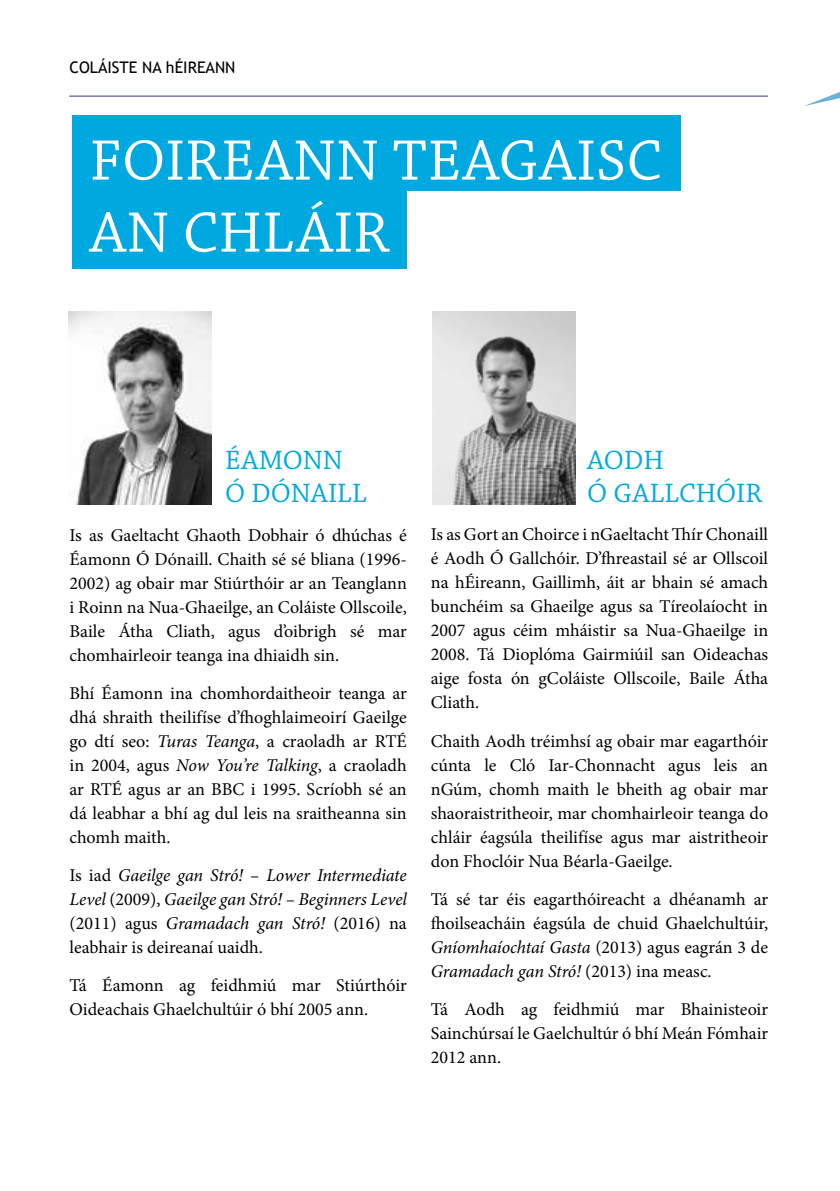
<style>
.page{position:relative;width:840px;height:1191px;background:#fff}
.page>*{position:absolute;margin:0;border:0;box-sizing:border-box;transform-origin:0 0}
.t1{font:60px/72px "Chaparral Pro";letter-spacing:.01em;color:#fff}
.t2{font:28px/33.6px "Chaparral Pro";color:#00a8e0}
.t3{font:18px/24px "Minion Pro";letter-spacing:-.005em;color:#000;text-align:justify}
.t4{font:italic 18px/24px "Minion Pro";letter-spacing:-.005em;color:#000;text-align:justify}
.t5{font:16px "Trebuchet MS";color:#000}
.s1{font-style:italic}
.s2{font-style:normal}
</style>
<div class="page">
<hr style="left:69px;top:96px;width:698px;height:1px;background:#25408f">
<div style="left:72px;top:191px;width:334px;height:77px;background:#00a8e0"></div>
<div style="left:72px;top:115px;width:608px;height:76px;background:#00a8e0"></div>
<img style="left:68px;top:312px;width:143px;height:193px">
<img style="left:432px;top:311px;width:143px;height:193px">
<svg style="left:804px;top:92px;width:35px;height:14px"></svg>
<p class="t5" style="left:69px;top:58px;width:167px">COLÁISTE NA hÉIREANN</p>
<h1 class="t1" style="left:90px;top:127px;width:573px">FOIREANN TEAGAISC<br>AN CHLÁIR</h1>
<h2 class="t2" style="left:225px;top:444px;width:143px">ÉAMONN<br>Ó DÓNAILL</h2>
<h2 class="t2" style="left:587px;top:444px;width:176px">AODH<br>Ó GALLCHÓIR</h2>
<p class="t3" style="left:69px;top:523px;width:338px">Is as Gaeltacht Ghaoth Dobhair ó dhúchas é Éamonn Ó Dónaill. Chaith sé sé bliana (1996- 2002) ag obair mar Stiúrthóir ar an Teanglann i Roinn na Nua-Ghaeilge, an Coláiste Ollscoile, Baile Átha Cliath, agus d’oibrigh sé mar chomhairleoir teanga ina dhiaidh sin.</p>
<p class="t3" style="left:69px;top:681px;width:338px">Bhí Éamonn ina chomhordaitheoir teanga ar dhá shraith theilifíse d’fhoghlaimeoirí Gaeilge go dtí seo: <span class="s1">Turas Teanga</span>, a craoladh ar RTÉ in 2004, agus <span class="s1">Now You’re Talking</span>, a craoladh ar RTÉ agus ar an BBC i 1995. Scríobh sé an dá leabhar a bhí ag dul leis na sraitheanna sin chomh maith.</p>
<p class="t4" style="left:69px;top:863px;width:338px"><span class="s2">Is iad</span> Gaeilge gan Stró! – Lower Intermediate Level <span class="s2">(2009),</span> Gaeilge gan Stró! – Beginners Level <span class="s2">(2011) agus</span> Gramadach gan Stró! <span class="s2">(2016) na leabhair is deireanaí uaidh.</span></p>
<p class="t3" style="left:69px;top:973px;width:338px">Tá Éamonn ag feidhmiú mar Stiúrthóir<br>Oideachais Ghaelchultúir ó bhí 2005 ann.</p>
<p class="t3" style="left:430px;top:523px;width:338px">Is as Gort an Choirce i nGaeltacht Thír Chonaill é Aodh Ó Gallchóir. D’fhreastail sé ar Ollscoil na hÉireann, Gaillimh, áit ar bhain sé amach bunchéim sa Ghaeilge agus sa Tíreolaíocht in 2007 agus céim mháistir sa Nua-Ghaeilge in 2008. Tá Dioplóma Gairmiúil san Oideachas aige fosta ón gColáiste Ollscoile, Baile Átha Cliath.</p>
<p class="t3" style="left:430px;top:729px;width:338px">Chaith Aodh tréimhsí ag obair mar eagarthóir cúnta le Cló Iar-Chonnacht agus leis an nGúm, chomh maith le bheith ag obair mar shaoraistritheoir, mar chomhairleoir teanga do chláir éagsúla theilifíse agus mar aistritheoir don Fhoclóir Nua Béarla-Gaeilge.</p>
<p class="t3" style="left:430px;top:887px;width:338px">Tá sé tar éis eagarthóireacht a dhéanamh ar fhoilseacháin éagsúla de chuid Ghaelchultúir, <span class="s1">Gníomhaíochtaí Gasta</span> (2013) agus eagrán 3 de <span class="s1">Gramadach gan Stró!</span> (2013) ina measc.</p>
<p class="t3" style="left:430px;top:997px;width:338px">Tá Aodh ag feidhmiú mar Bhainisteoir Sainchúrsaí le Gaelchultúr ó bhí Meán Fómhair 2012 ann.</p>
</div>
